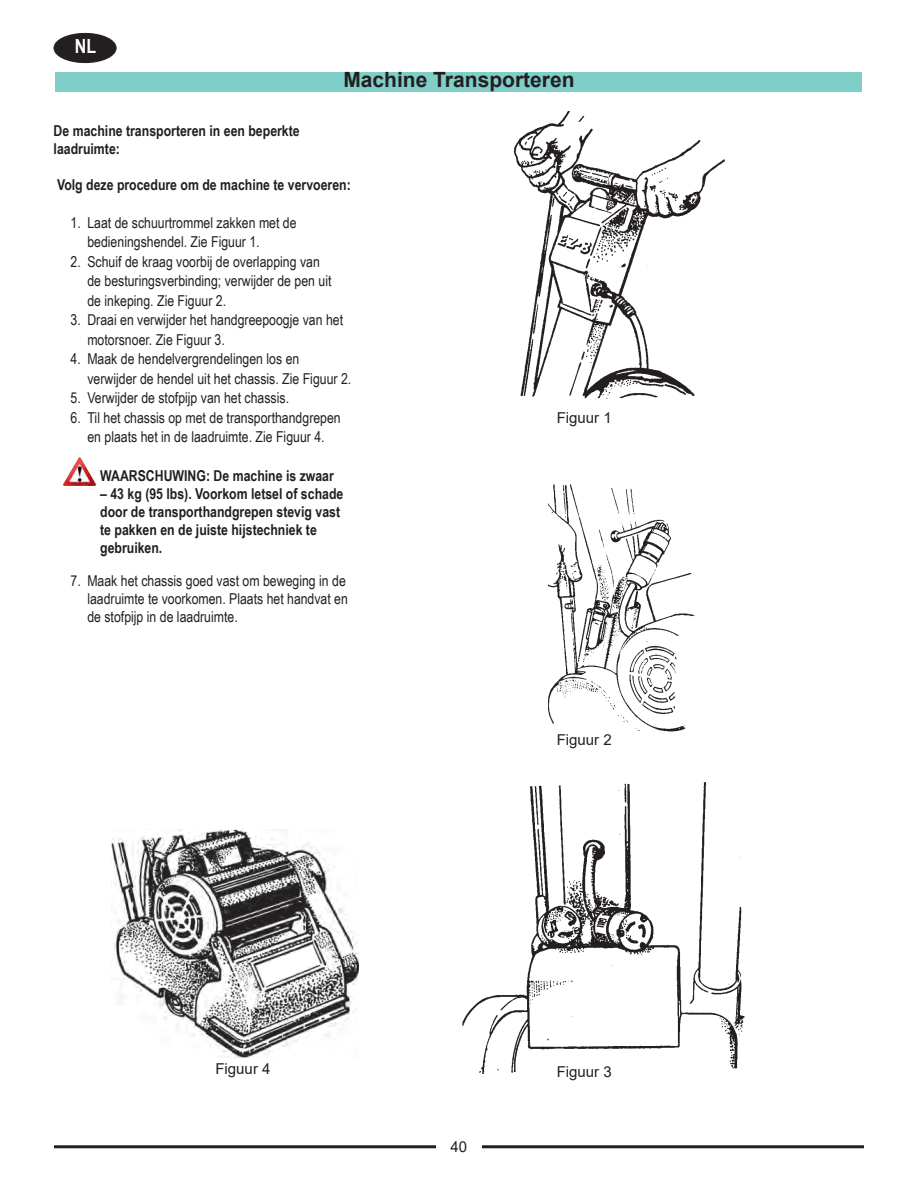
<style>
.page{position:relative;width:918px;height:1188px;background:#fff}
.page>*{position:absolute;margin:0;border:0;box-sizing:border-box;transform-origin:0 0}
.t1{font:700 21px "Arial";color:#231f20}
.t2{font:700 19.5px "Arial Narrow";color:#fff}
.t3{font:15px/19.5px "Arial Narrow";color:#231f20}
.t4{font:700 15px/18px "Arial Narrow";color:#231f20}
.t5{font:15px "Arial";color:#231f20}
</style>
<div class="page">
<hr style="left:54px;top:1145px;width:382px;height:3px;background:#231f20">
<hr style="left:482px;top:1145px;width:382px;height:3px;background:#231f20">
<div style="left:56px;top:72px;width:806px;height:20px;background:#80cec8"></div>
<div style="left:54px;top:33px;width:62px;height:30px;background:#231f20;border-radius:50%"></div>
<div style="left:54px;top:33px;width:63px;height:30px;border:1px solid #231f20;border-radius:50%"></div>
<img style="left:514px;top:111px;width:211px;height:288px">
<img style="left:549px;top:484px;width:146px;height:248px">
<img style="left:463px;top:782px;width:282px;height:292px">
<img style="left:112px;top:830px;width:247px;height:227px">
<svg style="left:258px;top:946px;width:61px;height:40px"></svg>
<img style="left:64px;top:457px;width:32px;height:28px">
<p class="t2" style="left:75px;top:31px;width:23px">NL</p>
<p class="t1" style="left:343px;top:65px;width:233px">Machine Transporteren</p>
<p class="t4" style="left:54px;top:121px;width:248px">De machine transporteren in een beperkte laadruimte:</p>
<p class="t4" style="left:57px;top:175px;width:295px">Volg deze procedure om de machine te vervoeren:</p>
<p class="t3" style="left:87px;top:212px;width:211px;text-indent:-17px">1. Laat de schuurtrommel zakken met de bedieningshendel. Zie Figuur 1.</p>
<p class="t3" style="left:87px;top:251px;width:246px;text-indent:-17px">2. Schuif de kraag voorbij de overlapping van de besturingsverbinding; verwijder de pen uit de inkeping. Zie Figuur 2.</p>
<p class="t3" style="left:87px;top:310px;width:257px;text-indent:-17px">3. Draai en verwijder het handgreepoogje van het motorsnoer. Zie Figuur 3.</p>
<p class="t3" style="left:87px;top:349px;width:265px;text-indent:-17px">4. Maak de hendelvergrendelingen los en verwijder de hendel uit het chassis. Zie Figuur 2.</p>
<p class="t3" style="left:71px;top:388px;width:220px">5. Verwijder de stofpijp van het chassis.</p>
<p class="t3" style="left:71px;top:407px;width:272px;text-align:center">6. Til het chassis op met de transporthandgrepen en plaats het in de laadruimte. Zie Figuur 4.</p>
<p class="t4" style="left:100px;top:466px;width:235px">WAARSCHUWING: De machine is zwaar</p>
<p class="t4" style="left:100px;top:484px;width:245px">– 43 kg (95 lbs). Voorkom letsel of schade door de transporthandgrepen stevig vast te pakken en de juiste hijstechniek te gebruiken.</p>
<p class="t3" style="left:87px;top:571px;width:262px;line-height:18px;text-indent:-17px">7. Maak het chassis goed vast om beweging in de laadruimte te voorkomen. Plaats het handvat en de stofpijp in de laadruimte.</p>
<p class="t5" style="left:557px;top:408px;width:57px">Figuur 1</p>
<p class="t5" style="left:557px;top:730px;width:57px">Figuur 2</p>
<p class="t5" style="left:215px;top:1058px;width:57px">Figuur 4</p>
<p class="t5" style="left:557px;top:1062px;width:57px">Figuur 3</p>
<p class="t5" style="left:451px;top:1137px;width:18px">40</p>
</div>
